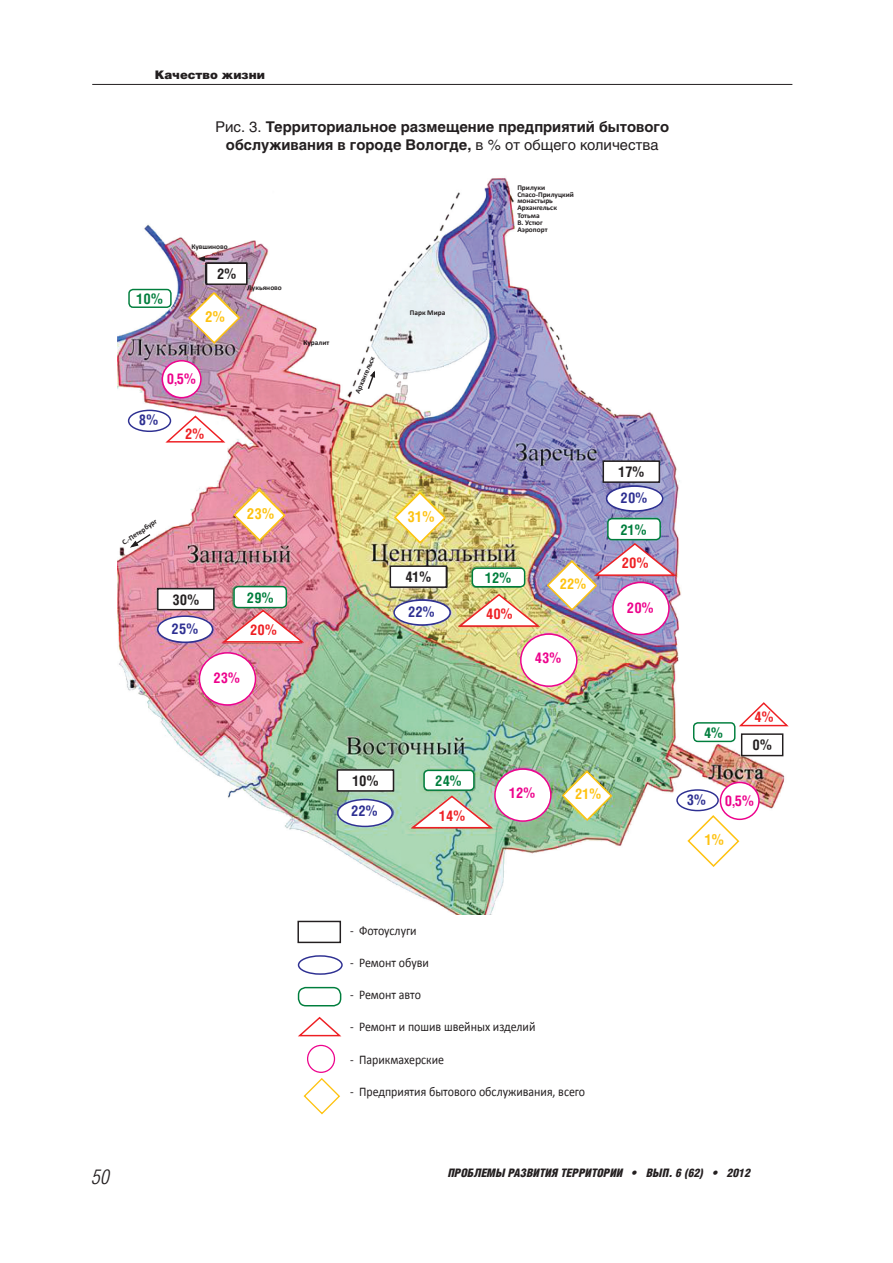
<style>
.page{position:relative;width:893px;height:1263px;background:#fff}
.page>*{position:absolute;margin:0;border:0;box-sizing:border-box;transform-origin:0 0}
.t1{font:italic 300 20.55px "Helios Cond";color:#231f20}
.t2{font:700 15.15px "Helios Cond";color:#fec210}
.t3{font:700 14.7px/17.7px "Helios";color:#231f20;text-align:center}
.t4{font:700 14.7px "Helios Cond";color:#ed028c}
.t5{font:700 14.7px "Helios Cond";color:#007e3d}
.t6{font:700 14.7px "Helios Cond";color:#231f20}
.t7{font:700 14.7px "Helios Cond";color:#2e3092}
.t8{font:700 14.7px "Helios Cond";color:#ee1f23}
.t9{font:700 14.7px "Helios Cond";color:#fec210}
.t10{font:13.2px "Calibri";color:#231f20;scale:.9 1}
.t11{font:italic 900 11.7px "Helios Cond";color:#231f20}
.t12{font:900 11.7px "Helios";color:#231f20}
.t13{font:700 7.35px/7.2px "Calibri";color:#231f20}
.s1{font-weight:400}
</style>
<div class="page">
<hr style="left:92px;top:84px;width:700px;height:1px;background:#231f20">
<img style="left:117px;top:178px;width:668px;height:895px">
<div style="left:343px;top:915px;width:291px;height:173px;background:#fff"></div>
<svg style="left:130px;top:533px;width:22px;height:15px"></svg>
<svg style="left:366px;top:370px;width:10px;height:21px"></svg>
<svg style="left:198px;top:255px;width:21px;height:8px"></svg>
<div style="left:337px;top:770px;width:56px;height:21px;background:#fff"></div>
<div style="left:337px;top:769px;width:57px;height:23px;border:1px solid #231f20"></div>
<div style="left:390px;top:566px;width:56px;height:21px;background:#fff"></div>
<div style="left:390px;top:565px;width:57px;height:23px;border:1px solid #231f20"></div>
<div style="left:158px;top:589px;width:56px;height:21px;background:#fff"></div>
<div style="left:157px;top:588px;width:58px;height:22px;border:1px solid #231f20"></div>
<div style="left:207px;top:263px;width:40px;height:21px;background:#fff"></div>
<div style="left:206px;top:263px;width:41px;height:22px;border:1px solid #231f20"></div>
<div style="left:603px;top:461px;width:56px;height:21px;background:#fff"></div>
<div style="left:602px;top:460px;width:58px;height:23px;border:1px solid #231f20"></div>
<div style="left:742px;top:734px;width:41px;height:22px;background:#fff"></div>
<div style="left:741px;top:733px;width:42px;height:23px;border:1px solid #231f20"></div>
<div style="left:694px;top:723px;width:41px;height:18px;background:#fff;border-radius:4px"></div>
<div style="left:693px;top:722px;width:42px;height:20px;border:1px solid #007e3d;border-radius:4px"></div>
<div style="left:608px;top:519px;width:52px;height:21px;background:#fff;border-radius:4px"></div>
<div style="left:607px;top:518px;width:54px;height:22px;border:1px solid #007e3d;border-radius:4px"></div>
<div style="left:234px;top:587px;width:52px;height:21px;background:#fff;border-radius:4px"></div>
<div style="left:233px;top:586px;width:54px;height:22px;border:1px solid #007e3d;border-radius:4px"></div>
<div style="left:129px;top:290px;width:42px;height:17px;background:#fff;border-radius:4px"></div>
<div style="left:128px;top:289px;width:44px;height:19px;border:1px solid #007e3d;border-radius:4px"></div>
<div style="left:424px;top:770px;width:50px;height:20px;background:#fff;border-radius:4px"></div>
<div style="left:423px;top:770px;width:52px;height:21px;border:1px solid #007e3d;border-radius:4px"></div>
<div style="left:158px;top:616px;width:55px;height:26px;background:#fff;border-radius:50%"></div>
<div style="left:157px;top:615px;width:56px;height:28px;border:1px solid #2e3092;border-radius:50%"></div>
<div style="left:129px;top:410px;width:41px;height:21px;background:#fff;border-radius:50%"></div>
<div style="left:128px;top:410px;width:43px;height:22px;border:1px solid #2e3092;border-radius:50%"></div>
<div style="left:394px;top:600px;width:56px;height:25px;background:#fff;border-radius:50%"></div>
<div style="left:393px;top:599px;width:58px;height:27px;border:1px solid #2e3092;border-radius:50%"></div>
<div style="left:677px;top:790px;width:41px;height:21px;background:#fff;border-radius:50%"></div>
<div style="left:676px;top:789px;width:43px;height:22px;border:1px solid #2e3092;border-radius:50%"></div>
<div style="left:338px;top:800px;width:54px;height:26px;background:#fff;border-radius:50%"></div>
<div style="left:337px;top:799px;width:56px;height:28px;border:1px solid #2e3092;border-radius:50%"></div>
<div style="left:162px;top:361px;width:39px;height:37px;background:#fff;border-radius:50%"></div>
<div style="left:162px;top:360px;width:40px;height:38px;border:1px solid #ed028c;border-radius:50%"></div>
<svg style="left:613px;top:582px;width:56px;height:53px"></svg>
<div style="left:521px;top:634px;width:56px;height:52px;background:#fff;border-radius:50%"></div>
<div style="left:520px;top:633px;width:57px;height:54px;border:1px solid #ed028c;border-radius:50%"></div>
<div style="left:495px;top:769px;width:56px;height:52px;background:#fff;border-radius:50%"></div>
<div style="left:494px;top:768px;width:57px;height:54px;border:1px solid #ed028c;border-radius:50%"></div>
<div style="left:199px;top:653px;width:56px;height:52px;background:#fff;border-radius:50%"></div>
<div style="left:199px;top:652px;width:57px;height:54px;border:1px solid #ed028c;border-radius:50%"></div>
<div style="left:720px;top:782px;width:39px;height:37px;background:#fff;border-radius:50%"></div>
<div style="left:720px;top:782px;width:40px;height:38px;border:1px solid #ed028c;border-radius:50%"></div>
<img style="left:561px;top:769px;width:52px;height:53px">
<svg style="left:686px;top:814px;width:54px;height:54px"></svg>
<img style="left:393px;top:491px;width:54px;height:54px">
<svg style="left:232px;top:488px;width:55px;height:54px"></svg>
<svg style="left:187px;top:291px;width:54px;height:54px"></svg>
<svg style="left:409px;top:794px;width:86px;height:35px"></svg>
<img style="left:456px;top:542px;width:222px;height:85px">
<svg style="left:163px;top:414px;width:64px;height:29px"></svg>
<svg style="left:220px;top:609px;width:86px;height:34px"></svg>
<svg style="left:737px;top:701px;width:52px;height:26px"></svg>
<div style="left:607px;top:486px;width:56px;height:25px;background:#fff;border-radius:50%"></div>
<div style="left:606px;top:485px;width:57px;height:27px;border:1px solid #2e3092;border-radius:50%"></div>
<div style="left:298px;top:921px;width:42px;height:21px;background:#fff"></div>
<div style="left:297px;top:921px;width:44px;height:22px;border:1px solid #231f20"></div>
<div style="left:298px;top:988px;width:43px;height:18px;background:#fff;border-radius:7px"></div>
<div style="left:298px;top:987px;width:43px;height:19px;border:1px solid #007e3d;border-radius:7px"></div>
<div style="left:298px;top:956px;width:44px;height:18px;background:#fff;border-radius:50%"></div>
<div style="left:298px;top:955px;width:45px;height:20px;border:1px solid #2e3092;border-radius:50%"></div>
<svg style="left:296px;top:1016px;width:47px;height:21px"></svg>
<div style="left:308px;top:1045px;width:26px;height:27px;background:#fff;border-radius:50%"></div>
<div style="left:307px;top:1045px;width:28px;height:28px;border:1px solid #ed028c;border-radius:50%"></div>
<svg style="left:303px;top:1078px;width:37px;height:37px"></svg>
<h3 class="t12" style="left:155px;top:70px;width:112px">Качество жизни</h3>
<h3 class="t3" style="left:215px;top:120px;width:455px"><span class="s1">Рис. 3.</span> Территориальное размещение предприятий бытового обслуживания в городе Вологде, <span class="s1">в % от общего количества</span></h3>
<p class="t13" style="left:191px;top:244px;width:38px">Кувшиново</p>
<h3 class="t5" style="left:137px;top:294px;width:28px">10%</h3>
<h3 class="t6" style="left:217px;top:269px;width:21px">2%</h3>
<h2 class="t2" style="left:205px;top:311px;width:21px">2%</h2>
<p class="t13" style="left:247px;top:284px;width:36px">Лукьяново</p>
<h3 class="t4" style="left:167px;top:374px;width:30px">0,5%</h3>
<h3 class="t7" style="left:139px;top:415px;width:21px">8%</h3>
<h3 class="t8" style="left:185px;top:428px;width:21px">2%</h3>
<p class="t13" style="left:303px;top:339px;width:27px">Куралит</p>
<p class="t13" style="left:354px;top:392px;width:41px;rotate:-67deg">Архангельск</p>
<p class="t13" style="left:410px;top:309px;width:37px">Парк Мира</p>
<p class="t13" style="left:121px;top:541px;width:42px;rotate:-34deg">С.-Петербург</p>
<h3 class="t6" style="left:172px;top:594px;width:28px">30%</h3>
<h3 class="t7" style="left:172px;top:623px;width:28px">25%</h3>
<h2 class="t2" style="left:247px;top:508px;width:29px">23%</h2>
<h2 class="t2" style="left:408px;top:511px;width:28px">31%</h2>
<h3 class="t5" style="left:247px;top:592px;width:28px">29%</h3>
<h3 class="t8" style="left:250px;top:624px;width:28px">20%</h3>
<h3 class="t6" style="left:405px;top:572px;width:27px">41%</h3>
<h3 class="t7" style="left:408px;top:606px;width:28px">22%</h3>
<h3 class="t4" style="left:213px;top:673px;width:28px">23%</h3>
<p class="t13" style="left:517px;top:185px;width:58px">Прилуки<br>Спасо-Прилуцкий</p>
<p class="t13" style="left:517px;top:198px;width:41px">монастырь<br>Архангельск<br>Тотьма<br>В. Устюг<br>Аэропорт</p>
<h3 class="t5" style="left:485px;top:573px;width:28px">12%</h3>
<h3 class="t8" style="left:486px;top:608px;width:28px">40%</h3>
<h3 class="t9" style="left:560px;top:579px;width:28px">22%</h3>
<h3 class="t4" style="left:535px;top:652px;width:28px">43%</h3>
<h3 class="t6" style="left:618px;top:467px;width:27px">17%</h3>
<h3 class="t7" style="left:621px;top:492px;width:28px">20%</h3>
<h3 class="t5" style="left:620px;top:524px;width:28px">21%</h3>
<h3 class="t8" style="left:622px;top:557px;width:28px">20%</h3>
<h3 class="t4" style="left:627px;top:602px;width:28px">20%</h3>
<h3 class="t6" style="left:352px;top:775px;width:28px">10%</h3>
<h3 class="t7" style="left:351px;top:805px;width:28px">22%</h3>
<h3 class="t5" style="left:435px;top:776px;width:28px">24%</h3>
<h3 class="t8" style="left:439px;top:810px;width:27px">14%</h3>
<h3 class="t4" style="left:509px;top:787px;width:28px">12%</h3>
<h3 class="t9" style="left:575px;top:789px;width:28px">21%</h3>
<h3 class="t10" style="left:350px;top:925px;width:75px">- Фотоуслуги</h3>
<h3 class="t10" style="left:350px;top:957px;width:89px">- Ремонт обуви</h3>
<h3 class="t10" style="left:350px;top:989px;width:80px">- Ремонт авто</h3>
<h3 class="t10" style="left:350px;top:1022px;width:207px">- Ремонт и пошив швейных изделий</h3>
<h3 class="t10" style="left:350px;top:1054px;width:106px">- Парикмахерские</h3>
<h3 class="t10" style="left:350px;top:1086px;width:263px">- Предприятия бытового обслуживания, всего</h3>
<h3 class="t5" style="left:704px;top:727px;width:20px">4%</h3>
<h3 class="t8" style="left:754px;top:711px;width:20px">4%</h3>
<h3 class="t6" style="left:752px;top:739px;width:21px">0%</h3>
<h3 class="t7" style="left:687px;top:794px;width:21px">3%</h3>
<h3 class="t4" style="left:725px;top:795px;width:30px">0,5%</h3>
<h2 class="t2" style="left:705px;top:834px;width:21px">1%</h2>
<h1 class="t1" style="left:92px;top:1169px;width:19px">50</h1>
<h3 class="t11" style="left:448px;top:1168px;width:304px">ПРОБЛЕМЫ РАЗВИТИЯ ТЕРРИТОРИИ • ВЫП. 6 (62) • 2012</h3>
</div>
